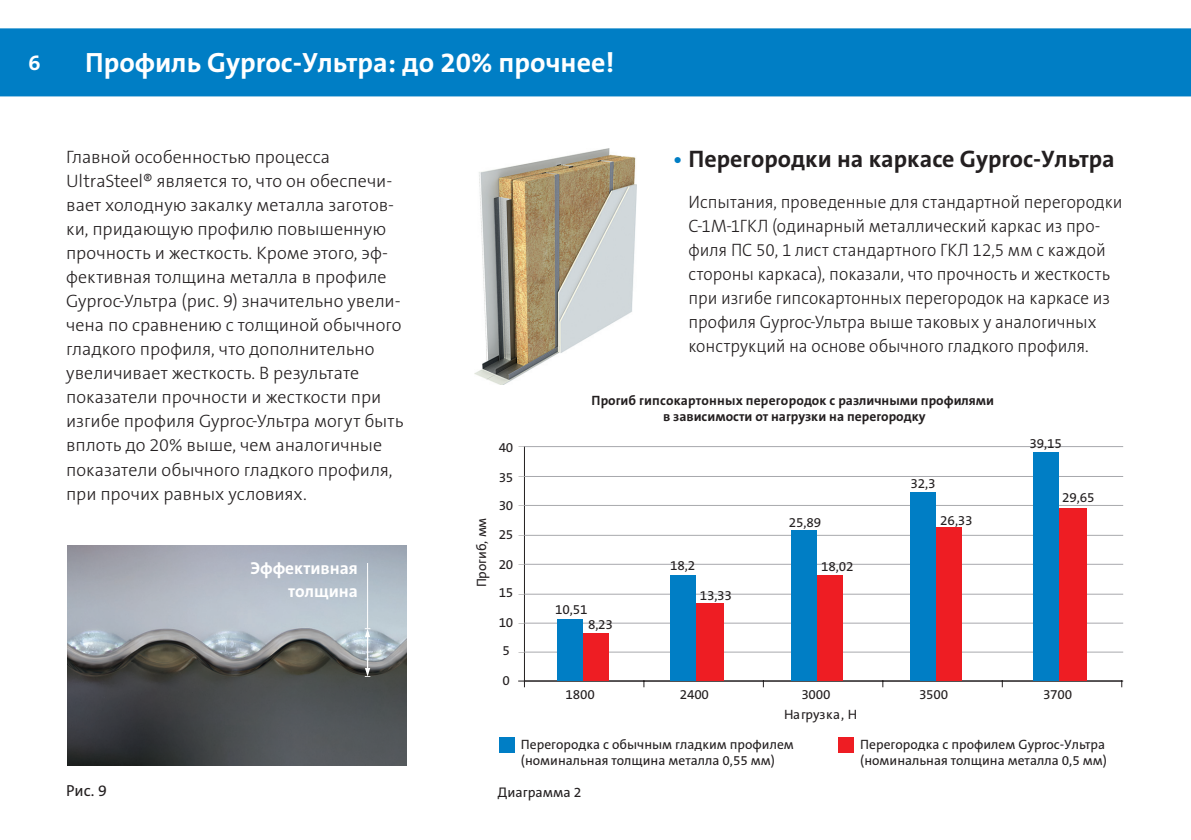
<style>
.page{position:relative;width:1191px;height:840px;background:#fff}
.page>*{position:absolute;margin:0;border:0;box-sizing:border-box;transform-origin:0 0}
.Header_1{font:700 28px "The Sans B Cyr W7";color:#fff}
.bullet{font:700 24px "The Sans B Cyr W7";color:#231f20}
.t1{font:700 22px "The Sans B Cyr W7";color:#fff}
.bullet-2{font:300 18px/24px "The Sans B Cyr W3";color:#231f20}
.bullet-3{font:300 18px/24px "The Sans B Cyr W3";color:#231f20;scale:.95 1}
.text{font:700 17.4px/22.4px "The Sans B Cyr W7";color:#fff;text-align:right}
.bullet-4{font:16px "The Sans B Cyr W5 Plain";color:#231f20}
.text-2{font:14px "The Sans B Cyr W5 Plain";color:#231f20}
.t2{font:13.6px/16.2px "The Sans B Plus W5 Plain";color:#231f20}
.t3{font:700 13.6px/16.2px "The Sans B Plus W7";color:#231f20;text-align:center}
.s1{font-family:"The Sans B Cyr W3";font-weight:300;font-size:30px;color:#007ec5}
</style>
<div class="page">
<div style="left:0;top:28px;width:1191px;height:68px;background:#007ec5"></div>
<img style="left:474px;top:148px;width:162px;height:236px">
<hr style="left:524px;top:446px;width:1px;height:235px;background:#231f20">
<hr style="left:524px;top:446px;width:598px;height:1px;background:#a8a9ad">
<hr style="left:524px;top:476px;width:598px;height:1px;background:#a8a9ad">
<hr style="left:524px;top:505px;width:598px;height:1px;background:#a8a9ad">
<hr style="left:524px;top:534px;width:598px;height:1px;background:#a8a9ad">
<hr style="left:524px;top:563px;width:598px;height:1px;background:#a8a9ad">
<hr style="left:524px;top:593px;width:598px;height:1px;background:#a8a9ad">
<hr style="left:524px;top:622px;width:598px;height:1px;background:#a8a9ad">
<hr style="left:524px;top:651px;width:598px;height:1px;background:#a8a9ad">
<hr style="left:524px;top:680px;width:597px;height:1px;background:#231f20">
<svg style="left:518px;top:680px;width:7px;height:6px"></svg>
<div style="left:936px;top:527px;width:26px;height:153px;background:#ee1d23"></div>
<div style="left:910px;top:492px;width:26px;height:188px;background:#007ec5"></div>
<div style="left:498px;top:737px;width:16px;height:15px;background:#007ec5"></div>
<div style="left:838px;top:737px;width:15px;height:15px;background:#ee1d23"></div>
<div style="left:583px;top:633px;width:26px;height:47px;background:#ee1d23"></div>
<div style="left:557px;top:619px;width:26px;height:61px;background:#007ec5"></div>
<div style="left:696px;top:603px;width:27px;height:77px;background:#ee1d23"></div>
<div style="left:670px;top:574px;width:26px;height:106px;background:#007ec5"></div>
<div style="left:817px;top:575px;width:26px;height:105px;background:#ee1d23"></div>
<div style="left:791px;top:530px;width:26px;height:150px;background:#007ec5"></div>
<div style="left:1059px;top:508px;width:27px;height:172px;background:#ee1d23"></div>
<div style="left:1033px;top:452px;width:26px;height:228px;background:#007ec5"></div>
<img style="left:68px;top:545px;width:338px;height:220px">
<svg style="left:365px;top:628px;width:5px;height:8px"></svg>
<svg style="left:365px;top:667px;width:5px;height:10px"></svg>
<hr style="left:367px;top:632px;width:1px;height:40px;background:#fff">
<hr style="left:367px;top:563px;width:1px;height:65px;background:#fff">
<p class="t1" style="left:28px;top:51px;width:14px">6</p>
<p class="Header_1" style="left:85px;top:48px;width:531px">Профиль Gyproc-Ультра: до 20% прочнее!</p>
<p class="bullet-2" style="left:66px;top:146px;width:339px">Главной особенностью процесса UltraSteel® является то, что он обеспечи&shy;вает холодную закалку металла заготов&shy;ки, придающую профилю повышенную прочность и жесткость. Кроме этого, эф&shy;фективная толщина металла в профиле Gyproc-Ультра (рис. 9) значительно увели&shy;чена по сравнению с толщиной обычного гладкого профиля, что дополнительно увеличивает жесткость. В результате показатели прочности и жесткости при изгибе профиля Gyproc-Ультра могут быть вплоть до 20% выше, чем аналогичные показатели обычного гладкого профиля, при прочих равных условиях.</p>
<p class="bullet" style="left:671px;top:146px;width:445px"><span class="s1">•</span> Перегородки на каркасе Gyproc-Ультра</p>
<p class="bullet-3" style="left:688px;top:191px;width:458px">Испытания, проведенные для стандартной перегородки С-1М-1ГКЛ (одинарный металлический каркас из про&shy;филя ПС 50, 1 лист стандартного ГКЛ 12,5 мм с каждой стороны каркаса), показали, что прочность и жесткость при изгибе гипсокартонных перегородок на каркасе из профиля Gyproc-Ультра выше таковых у аналогичных конструкций на основе обычного гладкого профиля.</p>
<p class="t3" style="left:591px;top:392px;width:404px">Прогиб гипсокартонных перегородок с различными профилями в зависимости от нагрузки на перегородку</p>
<p class="t2" style="left:1029px;top:435px;width:34px">39,15</p>
<p class="t2" style="left:499px;top:439px;width:16px">40</p>
<p class="t2" style="left:499px;top:468px;width:16px">35</p>
<p class="t2" style="left:910px;top:475px;width:27px">32,3</p>
<p class="t2" style="left:1062px;top:489px;width:34px">29,65</p>
<p class="t2" style="left:499px;top:497px;width:16px">30</p>
<p class="text" style="left:250px;top:557px;width:109px">Эффективная толщина</p>
<p class="t2" style="left:473px;top:587px;width:71px;rotate:-90deg">Прогиб, мм</p>
<p class="t2" style="left:940px;top:512px;width:34px">26,33</p>
<p class="t2" style="left:789px;top:513px;width:34px">25,89</p>
<p class="t2" style="left:499px;top:526px;width:16px">25</p>
<p class="t2" style="left:499px;top:555px;width:16px">20</p>
<p class="t2" style="left:670px;top:557px;width:27px">18,2</p>
<p class="t2" style="left:821px;top:558px;width:34px">18,02</p>
<p class="t2" style="left:499px;top:584px;width:16px">15</p>
<p class="t2" style="left:499px;top:613px;width:16px">10</p>
<p class="t2" style="left:502px;top:642px;width:9px">5</p>
<p class="t2" style="left:502px;top:672px;width:9px">0</p>
<p class="t2" style="left:555px;top:601px;width:34px">10,51</p>
<p class="t2" style="left:588px;top:616px;width:27px">8,23</p>
<p class="t2" style="left:565px;top:685px;width:31px">1800</p>
<p class="t2" style="left:699px;top:586px;width:34px">13,33</p>
<p class="t2" style="left:680px;top:685px;width:31px">2400</p>
<p class="t2" style="left:801px;top:685px;width:31px">3000</p>
<p class="t2" style="left:784px;top:706px;width:75px">Нагрузка, Н</p>
<p class="t2" style="left:919px;top:685px;width:31px">3500</p>
<p class="t2" style="left:1043px;top:685px;width:31px">3700</p>
<p class="t2" style="left:521px;top:735px;width:274px">Перегородка с обычным гладким профилем (номинальная толщина металла 0,55 мм)</p>
<p class="t2" style="left:860px;top:735px;width:248px">Перегородка с профилем Gyproc-Ультра (номинальная толщина металла 0,5 мм)</p>
<p class="bullet-4" style="left:66px;top:781px;width:42px">Рис. 9</p>
<p class="text-2" style="left:498px;top:784px;width:85px">Диаграмма 2</p>
</div>
